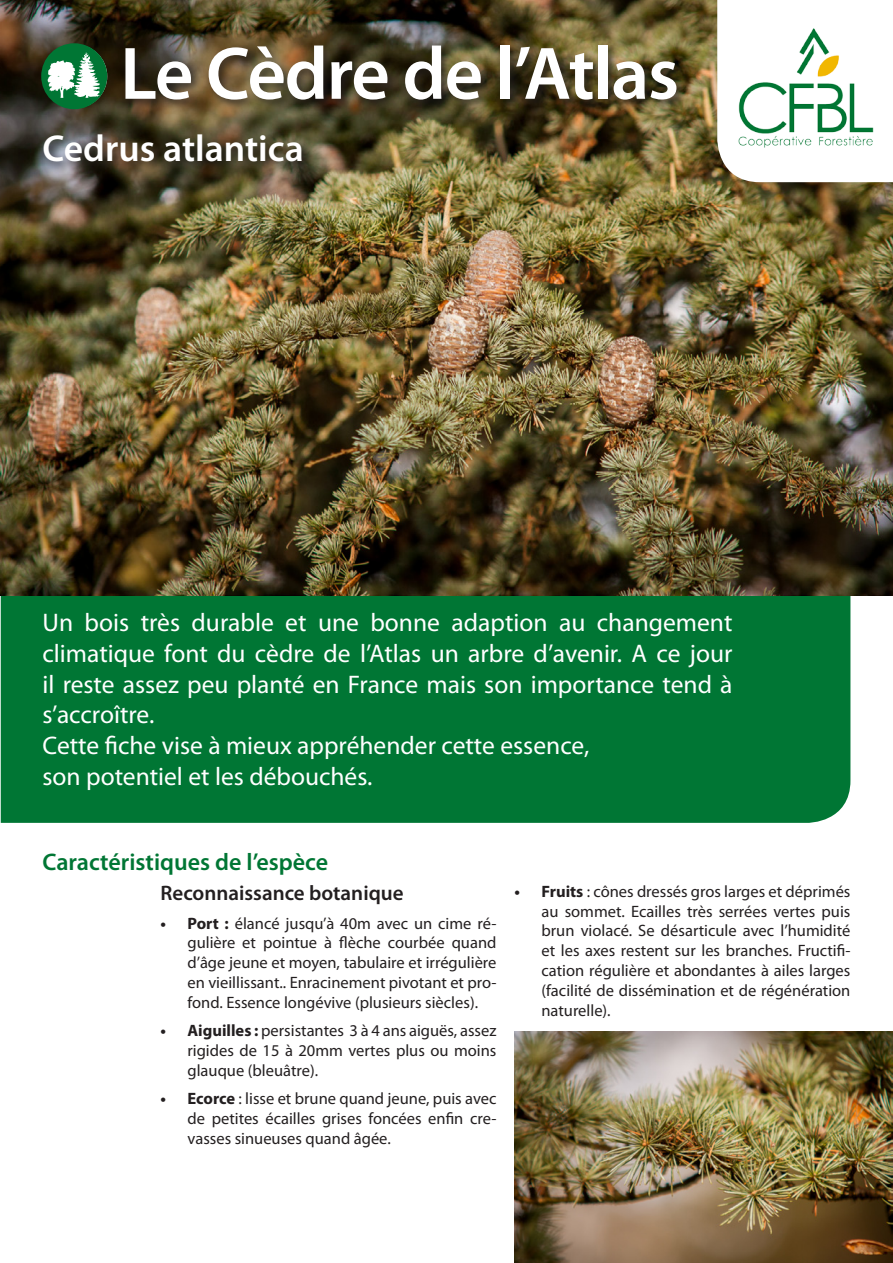
<style>
.page{position:relative;width:893px;height:1263px;background:#fff}
.page>*{position:absolute;margin:0;border:0;box-sizing:border-box;transform-origin:0 0}
.t1{font:600 75px "Myriad Pro";letter-spacing:-.02em;color:#fff}
.t2{font:600 37.5px "Myriad Pro";color:#fff}
.t3{font:25.5px/30.6px "Myriad Pro";color:#fff}
.t4{font:600 24px "Myriad Pro";color:#007634}
.t5{font:600 21px "Myriad Pro";color:#231f20}
.t6{font:16.5px/19.8px "Myriad Pro";color:#231f20;text-align:justify}
.s1{font-weight:700}
</style>
<div class="page">
<div style="left:1px;top:595px;width:849px;height:228px;background:#007634"></div>
<img style="left:0;top:0;width:893px;height:595px">
<div style="left:40px;top:41px;width:649px;height:133px;background:#231f20;opacity:.75"></div>
<svg style="left:717px;top:0;width:176px;height:182px"></svg>
<img style="left:732px;top:21px;width:147px;height:132px">
<svg style="left:41px;top:43px;width:66px;height:66px"></svg>
<img style="left:514px;top:1031px;width:379px;height:232px">
<h1 class="t1" style="left:120px;top:26px;width:560px">Le Cèdre de l’Atlas</h1>
<h2 class="t2" style="left:43px;top:124px;width:263px">Cedrus atlantica</h2>
<p class="t3" style="left:43px;top:607px;width:691px">Un bois très durable et une bonne adaption au changement climatique font du cèdre de l’Atlas un arbre d’avenir. A ce jour il reste assez peu planté en France mais son importance tend à s’accroître.<br>Cette fiche vise à mieux appréhender cette essence,<br>son potentiel et les débouchés.</p>
<h3 class="t4" style="left:43px;top:846px;width:287px">Caractéristiques de l’espèce</h3>
<p class="t5" style="left:161px;top:880px;width:245px">Reconnaissance botanique</p>
<p class="t6" style="left:187px;top:913px;width:310px;text-indent:-27px"><span class="s1">• Port :</span> élancé jusqu’à 40m avec un cime ré&shy;gulière et pointue à flèche courbée quand d’âge jeune et moyen, tabulaire et irrégulière en vieillissant.. Enracinement pivotant et pro&shy;fond. Essence longévive (plusieurs siècles).</p>
<p class="t6" style="left:187px;top:1020px;width:310px;text-indent:-27px"><span class="s1">• Aiguilles :</span> persistantes 3 à 4 ans aiguës, assez rigides de 15 à 20mm vertes plus ou moins glauque (bleuâtre).</p>
<p class="t6" style="left:187px;top:1088px;width:310px;text-indent:-27px"><span class="s1">• Ecorce</span> : lisse et brune quand jeune, puis avec de petites écailles grises foncées enfin cre&shy;vasses sinueuses quand âgée.</p>
<p class="t6" style="left:541px;top:881px;width:310px;text-indent:-27px"><span class="s1">• Fruits</span> : cônes dressés gros larges et déprimés au sommet. Ecailles très serrées vertes puis brun violacé. Se désarticule avec l’humidité et les axes restent sur les branches. Fructifi&shy;cation régulière et abondantes à ailes larges (facilité de dissémination et de régénération naturelle).</p>
</div>
